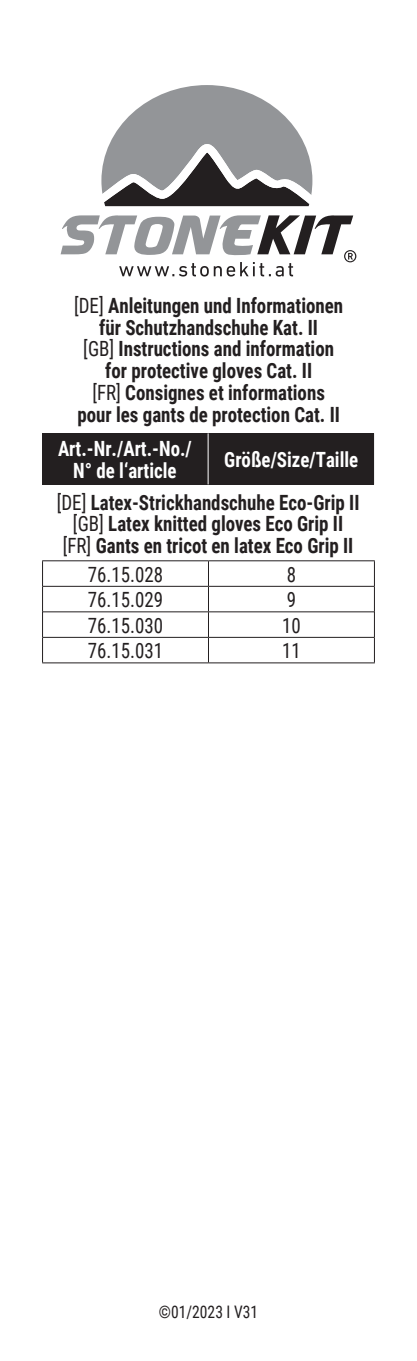
<style>
.page{position:relative;width:417px;height:1361px;background:#fff}
.page>*{position:absolute;margin:0;border:0;box-sizing:border-box;transform-origin:0 0}
.t1{font:700 21px/21.6px "Roboto Condensed";color:#231f20;text-align:center;scale:.9 1}
.t2{font:21px "Roboto Condensed";color:#231f20;scale:.9 1}
.t3{font:700 21px/21.6px "Roboto Condensed";color:#fff;text-align:center;scale:.9 1}
.t4{font:17.4px "Roboto Condensed";color:#231f20;scale:.9 1}
.s1{font-weight:400}
.s2{color:#fff}
</style>
<div class="page">
<svg style="left:101px;top:85px;width:211px;height:110px;fill:#939598"></svg>
<svg style="left:61px;top:215px;width:295px;height:61px"></svg>
<svg style="left:102px;top:135px;width:209px;height:71px"></svg>
<div style="left:42px;top:433px;width:332px;height:51px;background:#231f20"></div>
<hr style="left:207px;top:433px;width:1px;height:51px;background:#fff">
<hr style="left:42px;top:560px;width:166px;height:1px;background:#231f20">
<hr style="left:208px;top:560px;width:167px;height:1px;background:#231f20">
<hr style="left:43px;top:586px;width:165px;height:1px;background:#231f20">
<hr style="left:208px;top:586px;width:166px;height:1px;background:#231f20">
<hr style="left:43px;top:611px;width:165px;height:1px;background:#231f20">
<hr style="left:208px;top:611px;width:166px;height:1px;background:#231f20">
<hr style="left:43px;top:637px;width:165px;height:1px;background:#231f20">
<hr style="left:208px;top:637px;width:166px;height:1px;background:#231f20">
<hr style="left:42px;top:662px;width:166px;height:1px;background:#231f20">
<hr style="left:208px;top:662px;width:167px;height:1px;background:#231f20">
<svg style="left:42px;top:561px;width:1px;height:101px"></svg>
<svg style="left:208px;top:561px;width:1px;height:101px"></svg>
<svg style="left:374px;top:561px;width:1px;height:101px"></svg>
<p class="t1" style="left:74px;top:294px;width:300px"><span class="s1">[DE]</span> Anleitungen und Informationen für Schutzhandschuhe Kat. II<br><span class="s1">[GB]</span> Instructions and information for protective gloves Cat. II<br><span class="s1">[FR]</span> Consignes et informations pour les gants de protection Cat. II</p>
<p class="t3" style="left:58px;top:437px;width:150px">Art.-Nr./Art.-No./<br>N° de l‘article</p>
<p class="t1" style="left:57px;top:437px;width:338px;line-height:42.6px;text-align:right"><span class="s2">Größe/Size/Taille<br></span><span class="s1">[DE]</span> Latex-Strickhandschuhe Eco-Grip II</p>
<p class="t1" style="left:63px;top:512px;width:324px"><span class="s1">[GB]</span> Latex knitted gloves Eco Grip II <span class="s1">[FR]</span> Gants en tricot en latex Eco Grip II</p>
<p class="t2" style="left:88px;top:559px;width:85px">76.15.028</p>
<p class="t2" style="left:287px;top:559px;width:12px">8</p>
<p class="t2" style="left:88px;top:585px;width:85px">76.15.029</p>
<p class="t2" style="left:287px;top:585px;width:12px">9</p>
<p class="t2" style="left:88px;top:610px;width:85px">76.15.030</p>
<p class="t2" style="left:282px;top:610px;width:22px">10</p>
<p class="t2" style="left:88px;top:636px;width:85px">76.15.031</p>
<p class="t2" style="left:282px;top:636px;width:22px">11</p>
<p class="t4" style="left:159px;top:1300px;width:112px">©01/2023 I V31</p>
</div>
